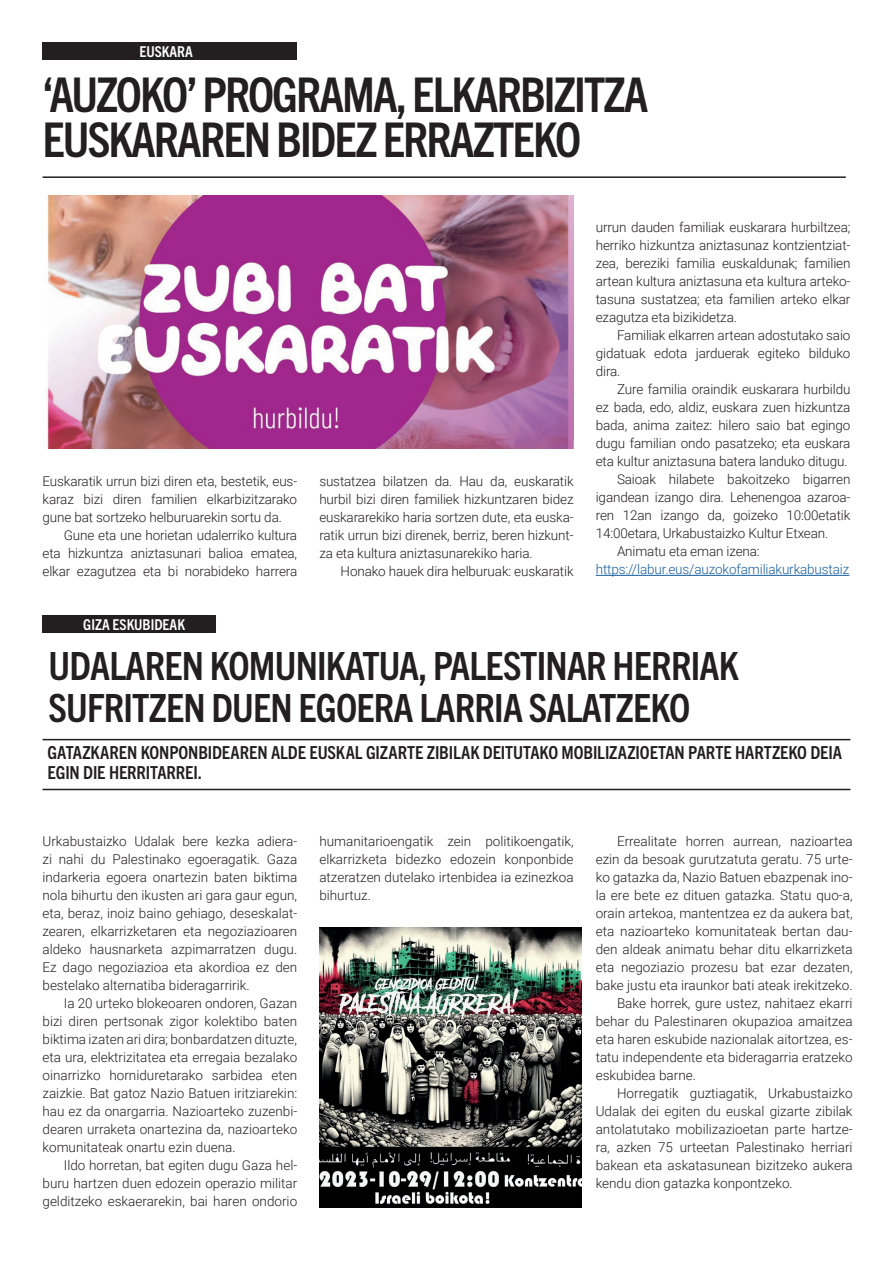
<style>
.page{position:relative;width:893px;height:1263px;background:#fff}
.page>*{position:absolute;margin:0;border:0;box-sizing:border-box;transform-origin:0 0}
.t1{font:700 condensed 48px/45px "Trade Gothic Next LT Pro";letter-spacing:-.04em;color:#231f20}
.t2{font:700 condensed 39px/42px "Trade Gothic Next LT Pro";letter-spacing:-.02em;color:#231f20}
.t3{font:700 condensed 18px/19.5px "Trade Gothic Next LT Pro";letter-spacing:-.005em;color:#231f20}
.t4{font:700 condensed 15px "Trade Gothic Next LT Pro";color:#fff}
.t5{font:300 13.5px/18px "Roboto";color:#231f20;text-align:justify}
.t6{font:300 13.5px "Roboto";letter-spacing:-.01em;color:#175d9e}
</style>
<div class="page">
<div style="left:43px;top:43px;width:254px;height:17px;background:#231f20"></div>
<hr style="left:43px;top:176px;width:803px;height:2px;background:#231f20">
<div style="left:43px;top:615px;width:173px;height:17px;background:#231f20"></div>
<hr style="left:43px;top:739px;width:807px;height:1px;background:#231f20">
<hr style="left:43px;top:789px;width:807px;height:1px;background:#231f20">
<hr style="left:596px;top:575px;width:253px;height:1px;background:#175d9e">
<img style="left:47px;top:196px;width:527px;height:253px">
<img style="left:319px;top:927px;width:262px;height:281px">
<p class="t4" style="left:139px;top:41px;width:55px">EUSKARA</p>
<h1 class="t1" style="left:43px;top:69px;width:608px">‘AUZOKO’ PROGRAMA, ELKARBIZITZA<br>EUSKARAREN BIDEZ ERRAZTEKO</h1>
<p class="t5" style="left:43px;top:471px;width:256px">Euskaratik urrun bizi diren eta, bestetik, eus&shy;karaz bizi diren familien elkarbizitzarako gune bat sortzeko helburuarekin sortu da.</p>
<p class="t5" style="left:43px;top:525px;width:256px;text-indent:21px">Gune eta une horietan udalerriko kultura eta hizkuntza aniztasunari balioa ematea, elkar ezagutzea eta bi norabideko harrera</p>
<p class="t4" style="left:83px;top:614px;width:103px">GIZA ESKUBIDEAK</p>
<p class="t5" style="left:319px;top:471px;width:256px">sustatzea bilatzen da. Hau da, euskaratik hurbil bizi diren familiek hizkuntzaren bidez euskararekiko haria sortzen dute, eta euska&shy;ratik urrun bizi direnek, berriz, beren hizkunt&shy;za eta kultura aniztasunarekiko haria.</p>
<p class="t5" style="left:341px;top:561px;width:235px">Honako hauek dira helburuak: euskaratik</p>
<p class="t5" style="left:596px;top:218px;width:256px">urrun dauden familiak euskarara hurbiltzea; herriko hizkuntza aniztasunaz kontzientziat&shy;zea, bereziki familia euskaldunak; familien artean kultura aniztasuna eta kultura arteko&shy;tasuna sustatzea; eta familien arteko elkar ezagutza eta bizikidetza.</p>
<p class="t5" style="left:596px;top:326px;width:256px;text-indent:21px">Familiak elkarren artean adostutako saio gidatuak edota jarduerak egiteko bilduko dira.</p>
<p class="t5" style="left:617px;top:380px;width:235px">Zure familia oraindik euskarara hurbildu</p>
<p class="t5" style="left:596px;top:398px;width:256px">ez bada, edo, aldiz, euskara zuen hizkuntza</p>
<p class="t5" style="left:596px;top:416px;width:256px">bada, anima zaitez: hilero saio bat egingo</p>
<p class="t5" style="left:596px;top:434px;width:256px">dugu familian ondo pasatzeko; eta euskara</p>
<p class="t5" style="left:596px;top:452px;width:253px">eta kultur aniztasuna batera landuko ditugu.</p>
<p class="t5" style="left:617px;top:470px;width:235px">Saioak hilabete bakoitzeko bigarren</p>
<p class="t5" style="left:596px;top:488px;width:256px">igandean izango dira. Lehenengoa azaroa-</p>
<p class="t5" style="left:596px;top:506px;width:256px">ren 12an izango da, goizeko 10:00etatik</p>
<p class="t5" style="left:596px;top:524px;width:234px">14:00etara, Urkabustaizko Kultur Etxean.</p>
<p class="t5" style="left:617px;top:542px;width:144px">Animatu eta eman izena:</p>
<p class="t6" style="left:596px;top:560px;width:255px">https://labur.eus/auzokofamiliakurkabustaiz</p>
<h2 class="t2" style="left:48px;top:642px;width:692px">UDALAREN KOMUNIKATUA, PALESTINAR HERRIAK<br>SUFRITZEN DUEN EGOERA LARRIA SALATZEKO</h2>
<h3 class="t3" style="left:48px;top:742px;width:796px">GATAZKAREN KONPONBIDEAREN ALDE EUSKAL GIZARTE ZIBILAK DEITUTAKO MOBILIZAZIOETAN PARTE HARTZEKO DEIA<br>EGIN DIE HERRITARREI.</h3>
<p class="t5" style="left:43px;top:832px;width:256px">Urkabustaizko Udalak bere kezka adiera&shy;zi nahi du Palestinako egoeragatik. Gaza indarkeria egoera onartezin baten biktima nola bihurtu den ikusten ari gara gaur egun, eta, beraz, inoiz baino gehiago, deseskalat&shy;zearen, elkarrizketaren eta negoziazioaren aldeko hausnarketa azpimarratzen dugu.<br>Ez dago negoziazioa eta akordioa ez den bestelako alternatiba bideragarririk.</p>
<p class="t5" style="left:43px;top:994px;width:256px;text-indent:21px">Ia 20 urteko blokeoaren ondoren, Gazan bizi diren pertsonak zigor kolektibo baten biktima izaten ari dira; bonbardatzen dituzte, eta ura, elektrizitatea eta erregaia bezalako oinarrizko horniduretarako sarbidea eten zaizkie. Bat gatoz Nazio Batuen iritziarekin: hau ez da onargarria. Nazioarteko zuzenbi&shy;dearen urraketa onartezina da, nazioarteko komunitateak onartu ezin duena.</p>
<p class="t5" style="left:43px;top:1156px;width:256px;text-indent:21px">Ildo horretan, bat egiten dugu Gaza hel&shy;buru hartzen duen edozein operazio militar gelditzeko eskaerarekin, bai haren ondorio</p>
<p class="t5" style="left:319px;top:832px;width:256px">humanitarioengatik zein politikoengatik, elkarrizketa bidezko edozein konponbide atzeratzen dutelako irtenbidea ia ezinezkoa bihurtuz.</p>
<p class="t5" style="left:617px;top:832px;width:237px">Errealitate horren aurrean, nazioartea</p>
<p class="t5" style="left:596px;top:850px;width:258px">ezin da besoak gurutzatuta geratu. 75 urte-</p>
<p class="t5" style="left:596px;top:868px;width:258px">ko gatazka da, Nazio Batuen ebazpenak ino-</p>
<p class="t5" style="left:596px;top:886px;width:258px">la ere bete ez dituen gatazka. Statu quo-a,</p>
<p class="t5" style="left:596px;top:904px;width:258px">orain artekoa, mantentzea ez da aukera bat,</p>
<p class="t5" style="left:596px;top:922px;width:258px">eta nazioarteko komunitateak bertan dau-</p>
<p class="t5" style="left:596px;top:940px;width:258px">den aldeak animatu behar ditu elkarrizketa</p>
<p class="t5" style="left:596px;top:958px;width:258px">eta negoziazio prozesu bat ezar dezaten,</p>
<p class="t5" style="left:596px;top:976px;width:258px">bake justu eta iraunkor bati ateak irekitzeko.</p>
<p class="t5" style="left:617px;top:994px;width:237px">Bake horrek, gure ustez, nahitaez ekarri</p>
<p class="t5" style="left:596px;top:1012px;width:258px">behar du Palestinaren okupazioa amaitzea</p>
<p class="t5" style="left:596px;top:1030px;width:258px">eta haren eskubide nazionalak aitortzea, es-</p>
<p class="t5" style="left:596px;top:1048px;width:258px">tatu independente eta bideragarria eratzeko</p>
<p class="t5" style="left:596px;top:1066px;width:102px">eskubidea barne.</p>
<p class="t5" style="left:617px;top:1084px;width:237px">Horregatik guztiagatik, Urkabustaizko</p>
<p class="t5" style="left:596px;top:1102px;width:258px">Udalak dei egiten du euskal gizarte zibilak</p>
<p class="t5" style="left:596px;top:1120px;width:258px">antolatutako mobilizazioetan parte hartze-</p>
<p class="t5" style="left:596px;top:1138px;width:258px">ra, azken 75 urteetan Palestinako herriari</p>
<p class="t5" style="left:596px;top:1156px;width:258px">bakean eta askatasunean bizitzeko aukera</p>
<p class="t5" style="left:596px;top:1174px;width:199px">kendu dion gatazka konpontzeko.</p>
</div>
